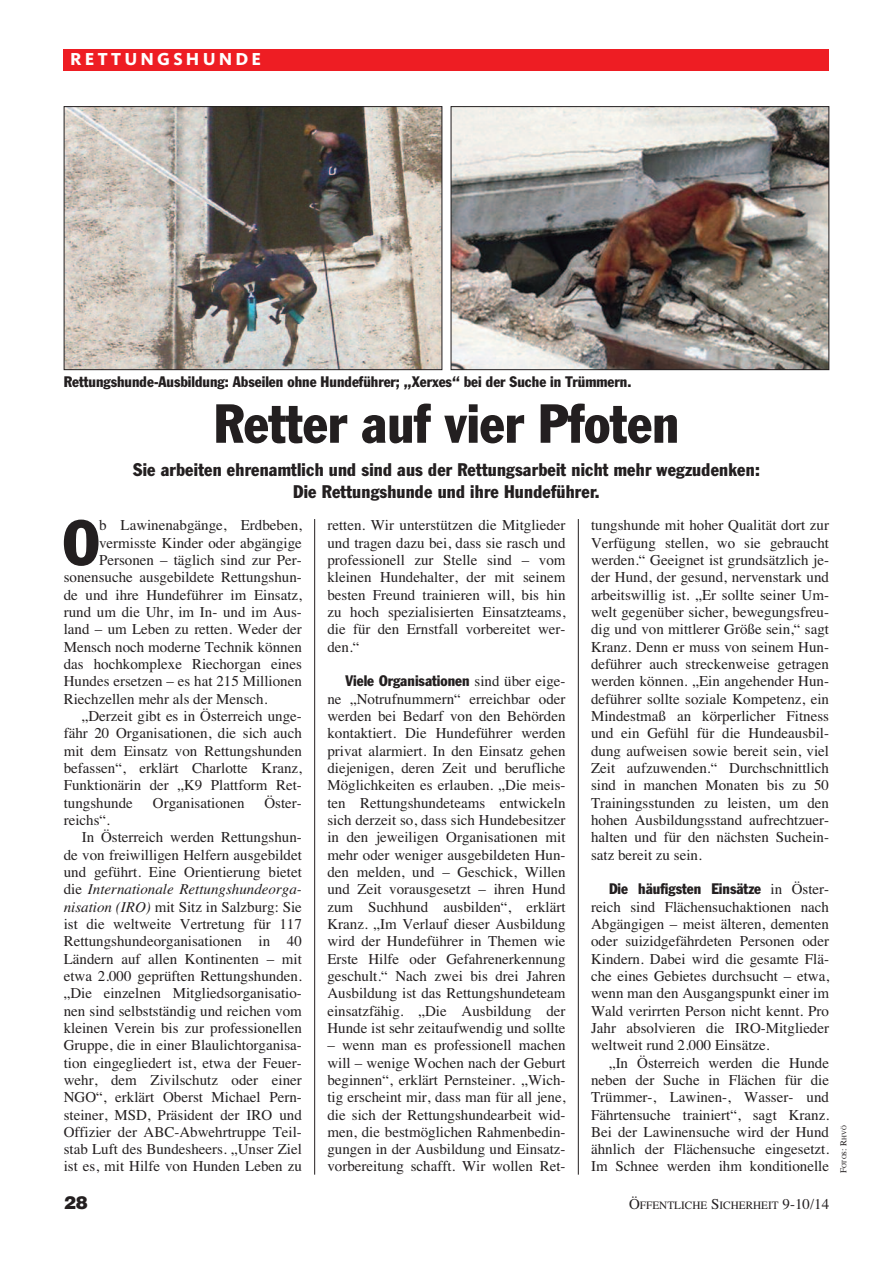
<style>
.page{position:relative;width:893px;height:1263px;background:#fff}
.page>*{position:absolute;margin:0;border:0;box-sizing:border-box;transform-origin:0 0}
.t1{font:condensed 62.55px "Franklin Gothic";color:#231f20}
.t2{font:condensed 54px "Franklin Gothic";color:#231f20}
.t3{font:condensed 18px/21.6px "Franklin Gothic";letter-spacing:.01em;color:#231f20;text-align:center}
.t4{font:800 18px "Kievit";letter-spacing:.175em;color:#fff}
.t5{font:900 18px "Helvetica";color:#231f20}
.t6{font:15px/17.4px "Times";color:#231f20;text-align:justify}
.t7{font:condensed 15px "Franklin Gothic";color:#231f20}
.t8{font:italic 15px "Times";color:#231f20}
.t9{font:11.25px "Times";color:#231f20}
.t10{font:6.75px "Times";color:#231f20}
.s1{font-style:normal}
.s2{font-style:italic}
.s3{font-family:"Times";font-stretch:normal}
.s4{font-size:15px}
.s5{font-size:9px}
</style>
<div class="page">
<hr style="left:314px;top:519px;width:1px;height:656px;background:#231f20">
<hr style="left:578px;top:519px;width:1px;height:656px;background:#231f20">
<div style="left:64px;top:49px;width:765px;height:21px;background:#ee1d23"></div>
<img style="left:66px;top:108px;width:374px;height:260px">
<div style="left:64px;top:106px;width:378px;height:264px;border:1px solid #231f20"></div>
<img style="left:453px;top:108px;width:374px;height:260px">
<div style="left:451px;top:106px;width:378px;height:264px;border:1px solid #231f20"></div>
<p class="t4" style="left:70px;top:53px;width:193px">RETTUNGSHUNDE</p>
<p class="t7" style="left:64px;top:376px;width:569px">Rettungshunde-Ausbildung: Abseilen ohne Hundeführer; „Xerxes“ bei der Suche in Trümmern.</p>
<h2 class="t2" style="left:214px;top:404px;width:467px">Retter auf vier Pfoten</h2>
<p class="t3" style="left:133px;top:460px;width:628px">Sie arbeiten ehrenamtlich und sind aus der Rettungsarbeit nicht mehr wegzudenken:<br>Die Rettungshunde und ihre Hundeführer.</p>
<h1 class="t1" style="left:63px;top:520px;width:37px">O</h1>
<p class="t6" style="left:99px;top:516px;width:204px">b Lawinenabgänge, Erdbeben,</p>
<p class="t6" style="left:99px;top:534px;width:204px">vermisste Kinder oder abgängige</p>
<p class="t6" style="left:99px;top:551px;width:204px">Personen – täglich sind zur Per-</p>
<p class="t6" style="left:64px;top:568px;width:240px">sonensuche ausgebildete Rettungshun-</p>
<p class="t6" style="left:64px;top:586px;width:240px">de und ihre Hundeführer im Einsatz,</p>
<p class="t6" style="left:64px;top:603px;width:240px">rund um die Uhr, im In- und im Aus-</p>
<p class="t6" style="left:64px;top:620px;width:240px">land – um Leben zu retten. Weder der</p>
<p class="t6" style="left:64px;top:638px;width:240px">Mensch noch moderne Technik können</p>
<p class="t6" style="left:64px;top:655px;width:240px">das hochkomplexe Riechorgan eines</p>
<p class="t6" style="left:64px;top:672px;width:240px">Hundes ersetzen – es hat 215 Millionen</p>
<p class="t6" style="left:64px;top:690px;width:205px">Riechzellen mehr als der Mensch.</p>
<p class="t6" style="left:82px;top:707px;width:222px">„Derzeit gibt es in Österreich unge-</p>
<p class="t6" style="left:64px;top:724px;width:240px">fähr 20 Organisationen, die sich auch</p>
<p class="t6" style="left:64px;top:742px;width:240px">mit dem Einsatz von Rettungshunden</p>
<p class="t6" style="left:64px;top:759px;width:240px">befassen“, erklärt Charlotte Kranz,</p>
<p class="t6" style="left:64px;top:776px;width:240px">Funktionärin der „K9 Plattform Ret-</p>
<p class="t6" style="left:64px;top:794px;width:71px">tungshunde</p>
<p class="t6" style="left:153px;top:794px;width:93px">Organisationen</p>
<p class="t6" style="left:264px;top:794px;width:39px">Öster-</p>
<p class="t6" style="left:64px;top:811px;width:48px">reichs“.</p>
<p class="t6" style="left:82px;top:828px;width:222px">In Österreich werden Rettungshun-</p>
<p class="t6" style="left:64px;top:846px;width:240px">de von freiwilligen Helfern ausgebildet</p>
<p class="t6" style="left:64px;top:863px;width:240px">und geführt. Eine Orientierung bietet</p>
<p class="t8" style="left:64px;top:880px;width:240px"><span class="s1">die</span> Internationale Rettungshundeorga-</p>
<p class="t6" style="left:64px;top:898px;width:240px"><span class="s2">nisation (IRO)</span> mit Sitz in Salzburg: Sie</p>
<p class="t6" style="left:64px;top:915px;width:240px">ist die weltweite Vertretung für 117</p>
<p class="t6" style="left:64px;top:932px;width:240px">Rettungshundeorganisationen in 40</p>
<p class="t6" style="left:64px;top:950px;width:240px">Ländern auf allen Kontinenten – mit</p>
<p class="t6" style="left:64px;top:967px;width:240px">etwa 2.000 geprüften Rettungshunden.</p>
<p class="t6" style="left:64px;top:984px;width:240px">„Die einzelnen Mitgliedsorganisatio-</p>
<p class="t6" style="left:64px;top:1002px;width:240px">nen sind selbstständig und reichen vom</p>
<p class="t6" style="left:64px;top:1019px;width:240px">kleinen Verein bis zur professionellen</p>
<p class="t6" style="left:64px;top:1036px;width:240px">Gruppe, die in einer Blaulichtorganisa-</p>
<p class="t6" style="left:64px;top:1054px;width:240px">tion eingegliedert ist, etwa der Feuer-</p>
<p class="t6" style="left:64px;top:1071px;width:240px">wehr, dem Zivilschutz oder einer</p>
<p class="t6" style="left:64px;top:1088px;width:240px">NGO“, erklärt Oberst Michael Pern-</p>
<p class="t6" style="left:64px;top:1105px;width:240px">steiner, MSD, Präsident der IRO und</p>
<p class="t6" style="left:64px;top:1123px;width:240px">Offizier der ABC-Abwehrtruppe Teil-</p>
<p class="t6" style="left:64px;top:1140px;width:240px">stab Luft des Bundesheers. „Unser Ziel</p>
<p class="t6" style="left:64px;top:1157px;width:240px">ist es, mit Hilfe von Hunden Leben zu</p>
<p class="t6" style="left:327px;top:516px;width:240px">retten. Wir unterstützen die Mitglieder und tragen dazu bei, dass sie rasch und professionell zur Stelle sind – vom kleinen Hundehalter, der mit seinem besten Freund trainieren will, bis hin zu hoch spezialisierten Einsatzteams, die für den Ernstfall vorbereitet wer&shy;den.“</p>
<p class="t7" style="left:345px;top:676px;width:222px">Viele Organisationen <span class="s3">sind über eige-</span></p>
<p class="t6" style="left:327px;top:690px;width:240px">ne „Notrufnummern“ erreichbar oder werden bei Bedarf von den Behörden kontaktiert. Die Hundeführer werden privat alarmiert. In den Einsatz gehen diejenigen, deren Zeit und berufliche Möglichkeiten es erlauben. „Die meis&shy;ten Rettungshundeteams entwickeln sich derzeit so, dass sich Hundebesitzer in den jeweiligen Organisationen mit mehr oder weniger ausgebildeten Hun&shy;den melden, und – Geschick, Willen und Zeit vorausgesetzt – ihren Hund zum Suchhund ausbilden“, erklärt Kranz. „Im Verlauf dieser Ausbildung wird der Hundeführer in Themen wie Erste Hilfe oder Gefahrenerkennung geschult.“ Nach zwei bis drei Jahren Ausbildung ist das Rettungshundeteam einsatzfähig. „Die Ausbildung der Hunde ist sehr zeitaufwendig und sollte</p>
<p class="t6" style="left:327px;top:1036px;width:240px">– wenn man es professionell machen will – wenige Wochen nach der Geburt beginnen“, erklärt Pernsteiner. „Wich&shy;tig erscheint mir, dass man für all jene, die sich der Rettungshundearbeit wid&shy;men, die bestmöglichen Rahmenbedin&shy;gungen in der Ausbildung und Einsatz&shy;vorbereitung schafft. Wir wollen Ret-</p>
<p class="t6" style="left:591px;top:516px;width:240px">tungshunde mit hoher Qualität dort zur Verfügung stellen, wo sie gebraucht werden.“ Geeignet ist grundsätzlich je&shy;der Hund, der gesund, nervenstark und arbeitswillig ist. „Er sollte seiner Um&shy;welt gegenüber sicher, bewegungsfreu&shy;dig und von mittlerer Größe sein,“ sagt Kranz. Denn er muss von seinem Hun&shy;deführer auch streckenweise getragen werden können. „Ein angehender Hun&shy;deführer sollte soziale Kompetenz, ein Mindestmaß an körperlicher Fitness und ein Gefühl für die Hundeausbil&shy;dung aufweisen sowie bereit sein, viel Zeit aufzuwenden.“ Durchschnittlich sind in manchen Monaten bis zu 50<br>Trainingsstunden zu leisten, um den hohen Ausbildungsstand aufrechtzuer&shy;halten und für den nächsten Suchein&shy;satz bereit zu sein.</p>
<p class="t7" style="left:609px;top:883px;width:222px">Die häufigsten Einsätze <span class="s3">in Öster-</span></p>
<p class="t6" style="left:591px;top:898px;width:240px">reich sind Flächensuchaktionen nach Abgängigen – meist älteren, dementen oder suizidgefährdeten Personen oder Kindern. Dabei wird die gesamte Flä&shy;che eines Gebietes durchsucht – etwa, wenn man den Ausgangspunkt einer im Wald verirrten Person nicht kennt. Pro Jahr absolvieren die IRO-Mitglieder weltweit rund 2.000 Einsätze.</p>
<p class="t6" style="left:591px;top:1054px;width:240px;text-indent:18px">„In Österreich werden die Hunde neben der Suche in Flächen für die Trümmer-, Lawinen-, Wasser- und Fährtensuche trainiert“, sagt Kranz.<br>Bei der Lawinensuche wird der Hund ähnlich der Flächensuche eingesetzt.<br>Im Schnee werden ihm konditionelle</p>
<p class="t5" style="left:64px;top:1192px;width:26px">28</p>
<p class="t9" style="left:629px;top:1198px;width:202px"><span class="s4">Ö</span>FFENTLICHE <span class="s4">S</span>ICHERHEIT <span class="s4">9-10/14</span></p>
<p class="t10" style="left:840px;top:1173px;width:49px;rotate:-90deg"><span class="s5">F</span>OTOS<span class="s5">: R</span>HVÖ</p>
</div>
